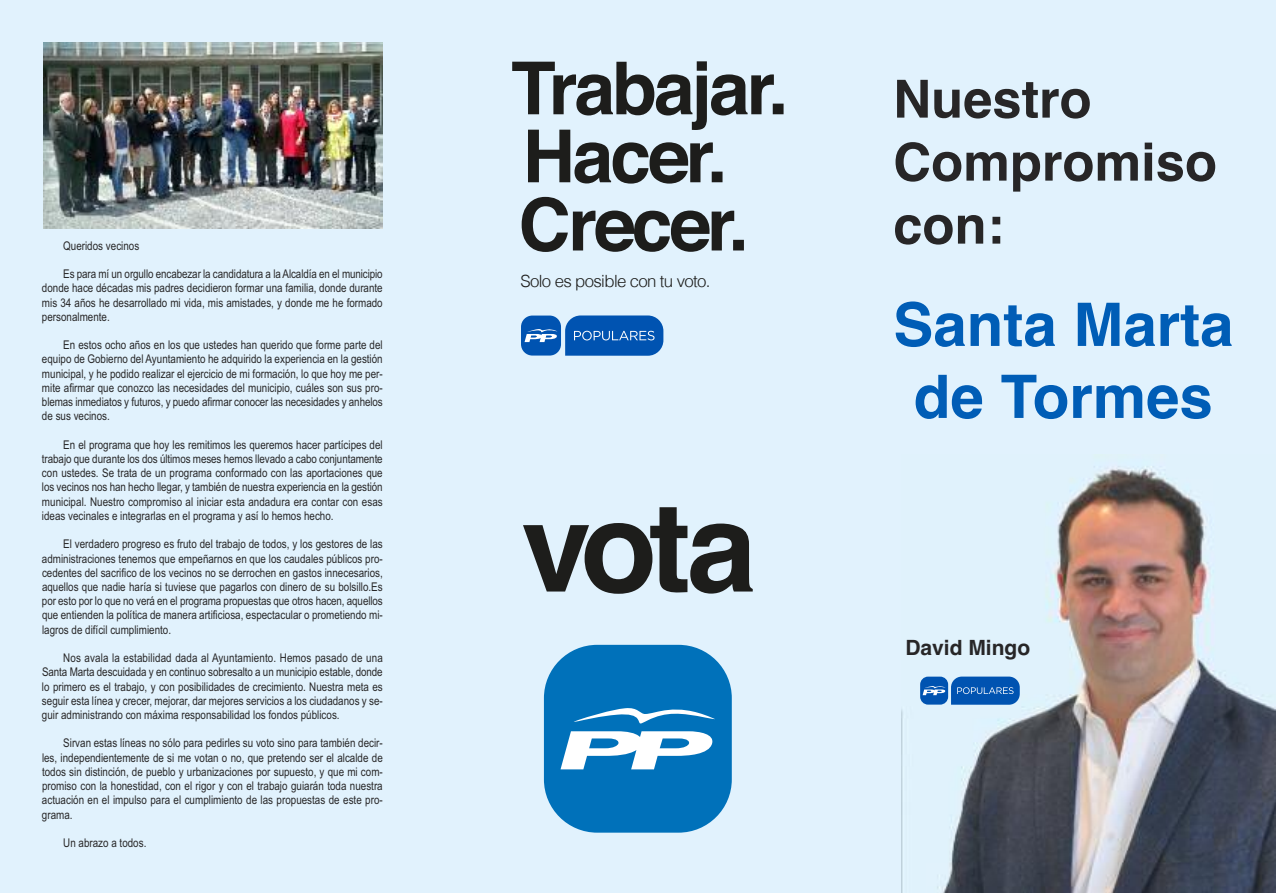
<style>
.page{position:relative;width:1276px;height:893px;background:#e1f2fd}
.page>*{position:absolute;margin:0;border:0;box-sizing:border-box;transform-origin:0 0}
.t1{font:700 60px/72px "Helvetica";color:#005db6;text-align:center}
.t2{font:700 52.5px/63px "Helvetica";color:#272627}
.t3{font:700 21px "Helvetica";color:#272627}
.t4{font:300 16.8px "Helvetica";letter-spacing:-.04em;color:#1d1d1b}
.t5{font:12px/14.2px "Arial Narrow";color:#272627;text-align:justify}
</style>
<div class="page">
<div style="left:544px;top:645px;width:188px;height:188px;background:#0071ba;border-radius:53px"></div>
<svg style="left:574px;top:708px;width:141px;height:16px"></svg>
<svg style="left:560px;top:731px;width:153px;height:38px"></svg>
<svg style="left:523px;top:507px;width:230px;height:87px"></svg>
<img style="left:901px;top:466px;width:375px;height:427px">
<img style="left:44px;top:42px;width:339px;height:187px">
<svg style="left:521px;top:197px;width:223px;height:55px"></svg>
<svg style="left:512px;top:61px;width:271px;height:123px"></svg>
<div style="left:521px;top:316px;width:40px;height:40px;background:#0053b1;border-radius:11px"></div>
<svg style="left:524px;top:329px;width:33px;height:13px"></svg>
<svg style="left:565px;top:315px;width:98px;height:41px;background:#1a65b9"></svg>
<div style="left:920px;top:677px;width:28px;height:28px;background:#0053b1;border-radius:8px"></div>
<svg style="left:922px;top:686px;width:23px;height:9px"></svg>
<svg style="left:951px;top:677px;width:68px;height:28px;background:#1762b8"></svg>
<p class="t5" style="left:63px;top:238px;width:78px">Queridos vecinos</p>
<p class="t5" style="left:42px;top:267px;width:342px;text-indent:21px">Es para mí un orgullo encabezar la candidatura a la Alcaldía en el municipio donde hace décadas mis padres decidieron formar una familia, donde durante mis 34 años he desarrollado mi vida, mis amistades, y donde me he formado personalmente.</p>
<p class="t5" style="left:42px;top:338px;width:342px;text-indent:21px">En estos ocho años en los que ustedes han querido que forme parte del equipo de Gobierno del Ayuntamiento he adquirido la experiencia en la gestión municipal, y he podido realizar el ejercicio de mi formación, lo que hoy me per&shy;mite afirmar que conozco las necesidades del municipio, cuáles son sus pro&shy;blemas inmediatos y futuros, y puedo afirmar conocer las necesidades y anhelos de sus vecinos.</p>
<p class="t5" style="left:42px;top:437px;width:342px;text-indent:21px">En el programa que hoy les remitimos les queremos hacer partícipes del trabajo que durante los dos últimos meses hemos llevado a cabo conjuntamente con ustedes. Se trata de un programa conformado con las aportaciones que los vecinos nos han hecho llegar, y también de nuestra experiencia en la gestión municipal. Nuestro compromiso al iniciar esta andadura era contar con esas ideas vecinales e integrarlas en el programa y así lo hemos hecho.</p>
<p class="t5" style="left:42px;top:537px;width:342px;text-indent:21px">El verdadero progreso es fruto del trabajo de todos, y los gestores de las administraciones tenemos que empeñarnos en que los caudales públicos pro&shy;cedentes del sacrifico de los vecinos no se derrochen en gastos innecesarios, aquellos que nadie haría si tuviese que pagarlos con dinero de su bolsillo.Es por esto por lo que no verá en el programa propuestas que otros hacen, aquellos que entienden la política de manera artificiosa, espectacular o prometiendo mi&shy;lagros de difícil cumplimiento.</p>
<p class="t5" style="left:42px;top:651px;width:342px;text-indent:21px">Nos avala la estabilidad dada al Ayuntamiento. Hemos pasado de una Santa Marta descuidada y en continuo sobresalto a un municipio estable, donde lo primero es el trabajo, y con posibilidades de crecimiento. Nuestra meta es seguir esta línea y crecer, mejorar, dar mejores servicios a los ciudadanos y se&shy;guir administrando con máxima responsabilidad los fondos públicos.</p>
<p class="t5" style="left:42px;top:736px;width:342px;text-indent:21px">Sirvan estas líneas no sólo para pedirles su voto sino para también decir&shy;les, independientemente de si me votan o no, que pretendo ser el alcalde de todos sin distinción, de pueblo y urbanizaciones por supuesto, y que mi com&shy;promiso con la honestidad, con el rigor y con el trabajo guiarán toda nuestra actuación en el impulso para el cumplimiento de las propuestas de este pro&shy;grama.</p>
<p class="t5" style="left:63px;top:836px;width:85px">Un abrazo a todos.</p>
<h3 class="t4" style="left:520px;top:274px;width:191px">Solo es posible con tu voto.</h3>
<h2 class="t2" style="left:893px;top:68px;width:325px">Nuestro<br>Compromiso con:</h2>
<h1 class="t1" style="left:893px;top:289px;width:342px">Santa Marta de Tormes</h1>
<h3 class="t3" style="left:905px;top:635px;width:126px">David Mingo</h3>
</div>
